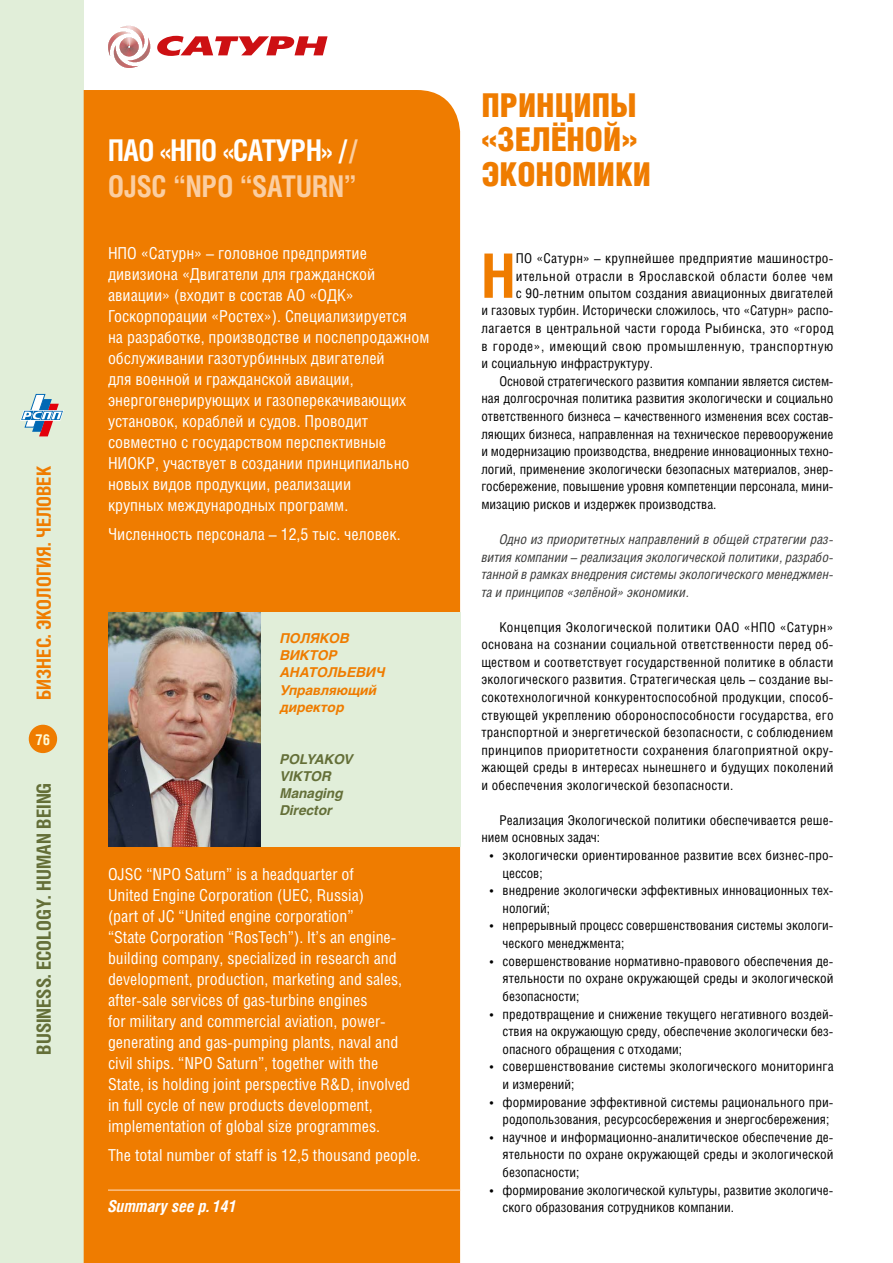
<style>
.page{position:relative;width:893px;height:1263px;background:#fff}
.page>*{position:absolute;margin:0;border:0;box-sizing:border-box;transform-origin:0 0}
.t1{font:700 61.35px "Helios Cond C";color:#ef7c00}
.t2{font:33px/34.5px "Helios Cond Black C";color:#ef7c00}
.t3{font:700 30px/36px "Helios Cond C";letter-spacing:-.01em;color:#fbcea1;scale:.95 1}
.t4{font:700 19.5px "Helios Cond C";color:#646f38}
.t5{font:700 19.5px "Helios Cond C";color:#ef7c00}
.t6{font:16.5px/21px "Helios Cond C";color:#fff}
.t7{font:italic 700 16.5px "Helios Cond C";color:#fff}
.t8{font:700 15px "Helios Cond C";color:#fffad5}
.t9{font:13.5px/17.5px "Helios Cond C";color:#000}
.t10{font:italic 13.5px/17.5px "Helios Cond C";color:#3a3a39;text-align:justify}
.t11{font:13.5px "Helios Cond C";letter-spacing:.025em;color:#000}
.t12{font:13.5px "Helios Cond C";letter-spacing:.04em;color:#000}
.t13{font:italic 700 13.5px/17.2px "Helios C";color:#ef7c00}
.t14{font:13.5px "Helios Cond C";letter-spacing:.035em;color:#000}
.t15{font:italic 700 13.5px/17.2px "Helios C";color:#646f38}
.s1{color:#fff}
</style>
<div class="page">
<div style="left:0;top:0;width:84px;height:1263px;background:#e1eed9"></div>
<svg style="left:20px;top:394px;width:44px;height:42px"></svg>
<div style="left:29px;top:725px;width:27px;height:27px;background:#ef7c00;border-radius:50%"></div>
<div style="left:29px;top:725px;width:28px;height:28px;border:1px solid #ef7c00;border-radius:50%"></div>
<div style="left:84px;top:90px;width:376px;height:1173px;background:#ef7c00"></div>
<div style="left:108px;top:612px;width:352px;height:234px;background:#e1eed9"></div>
<img style="left:108px;top:612px;width:152px;height:234px">
<svg style="left:157px;top:36px;width:171px;height:20px"></svg>
<svg style="left:108px;top:26px;width:42px;height:42px"></svg>
<hr style="left:108px;top:1189px;width:352px;height:2px;background:#fac189">
<h3 class="t5" style="left:32px;top:700px;width:236px;rotate:-90deg">БИЗНЕС. ЭКОЛОГИЯ. ЧЕЛОВЕК</h3>
<p class="t8" style="left:36px;top:730px;width:16px">76</p>
<h3 class="t4" style="left:32px;top:1054px;width:273px;rotate:-90deg">BUSINESS. ECOLOGY. HUMAN BEING</h3>
<h3 class="t3" style="left:108px;top:131px;width:265px"><span class="s1">ПАО «НПО «САТУРН» /</span>/<br>OJSC “NPO “SATURN”</h3>
<p class="t6" style="left:108px;top:242px;width:323px">НПО «Сатурн» – головное предприятие дивизиона «Двигатели для гражданской авиации» (входит в состав АО «ОДК» Госкорпорации «Ростех»). Специализируется<br>на разработке, производстве и послепродажном обслуживании газотурбинных двигателей<br>для военной и гражданской авиации, энергогенерирующих и газоперекачивающих установок, кораблей и судов. Проводит совместно с государством перспективные НИОКР, участвует в создании принципиально новых видов продукции, реализации<br>крупных международных программ.</p>
<p class="t6" style="left:108px;top:523px;width:294px">Численность персонала – 12,5 тыс. человек.</p>
<p class="t13" style="left:280px;top:629px;width:107px">Поляков<br>Виктор<br>Анатольевич<br>Управляющий директор</p>
<p class="t15" style="left:280px;top:750px;width:75px">Polya kov<br>Viktor<br>Managing<br>Director</p>
<p class="t6" style="left:108px;top:863px;width:304px">OJSC “NPO Saturn” is a headquarter of<br>United Engine Corporation (UEC, Russia)<br>(part of JC “United engine corporation”<br>“State Corporation “RosTech”). It’s an engine&shy;building company, specialized in research and development, production, marketing and sales, after-sale services of gas-turbine engines<br>for military and commercial aviation, power&shy;generating and gas-pumping plants, naval and civil ships. “NPO Saturn”, together with the State, is holding joint perspective R&amp;D, involved in full cycle of new products development, implementation of global size programmes.</p>
<p class="t6" style="left:108px;top:1144px;width:314px">The total number of staff is 12,5 thousand people.</p>
<p class="t7" style="left:108px;top:1196px;width:130px">Summary see p. 141</p>
<h2 class="t2" style="left:481px;top:87px;width:171px">Принципы «зелёной» экономики</h2>
<h1 class="t1" style="left:481px;top:239px;width:36px">Н</h1>
<p class="t11" style="left:516px;top:250px;width:319px">ПО «Сатурн» – крупнейшее предприятие машиностро-</p>
<p class="t14" style="left:516px;top:268px;width:319px">ительной отрасли в Ярославской области более чем</p>
<p class="t9" style="left:516px;top:284px;width:319px">с 90-летним опытом создания авиационных двигателей</p>
<p class="t9" style="left:481px;top:302px;width:354px">и газовых турбин. Исторически сложилось, что «Сатурн» распо-</p>
<p class="t11" style="left:481px;top:320px;width:354px">лагается в центральной части города Рыбинска, это «город</p>
<p class="t12" style="left:481px;top:338px;width:353px">в -городе», имеющий свою промышленную, транспортную</p>
<p class="t9" style="left:481px;top:354px;width:173px">и -социальную инфраструктуру.</p>
<p class="t9" style="left:499px;top:372px;width:336px">Основой стратегического развития компании является систем-</p>
<p class="t9" style="left:481px;top:390px;width:354px">ная долгосрочная политика развития экологически и социально</p>
<p class="t9" style="left:481px;top:407px;width:354px">ответственного бизнеса – качественного изменения всех состав-</p>
<p class="t9" style="left:481px;top:425px;width:354px">ляющих бизнеса, направленная на техническое перевооружение</p>
<p class="t9" style="left:481px;top:442px;width:354px">и модернизацию производства, внедрение инновационных техно-</p>
<p class="t9" style="left:481px;top:460px;width:354px">логий, применение экологически безопасных материалов, энер-</p>
<p class="t9" style="left:481px;top:478px;width:354px">госбережение, повышение уровня компетенции персонала, мини-</p>
<p class="t9" style="left:481px;top:495px;width:237px">мизацию рисков и издержек производства.</p>
<p class="t10" style="left:481px;top:530px;width:354px;text-indent:18px">Одно из приоритетных направлений в общей стратегии раз&shy;вития компании – реализация экологической политики, разрабо&shy;танной в рамках внедрения системы экологического менеджмен&shy;та и принципов «зелёной» экономики.</p>
<p class="t9" style="left:481px;top:618px;width:354px;text-align:justify;text-indent:18px">Концепция Экологической политики ОАО «НПО «Сатурн» основана на сознании социальной ответственности перед об&shy;ществом и соответствует государственной политике в области экологического развития. Стратегическая цель – создание вы&shy;сокотехнологичной конкурентоспособной продукции, способ&shy;ствующей укреплению обороноспособности государства, его транспортной и энергетической безопасности, с соблюдением принципов приоритетности сохранения благоприятной окру&shy;жающей среды в интересах нынешнего и будущих поколений и обеспечения экологической безопасности.</p>
<p class="t9" style="left:481px;top:811px;width:354px;text-indent:18px">Реализация Экологической политики обеспечивается реше&shy;нием основных задач:</p>
<p class="t9" style="left:503px;top:846px;width:332px;text-indent:-13px">• экологически ориентированное развитие всех бизнес-про&shy;цессов;</p>
<p class="t9" style="left:503px;top:881px;width:332px;text-indent:-13px">• внедрение экологически эффективных инновационных тех&shy;нологий;</p>
<p class="t9" style="left:503px;top:917px;width:332px;text-indent:-13px">• непрерывный процесс совершенствования системы экологи&shy;ческого менеджмента;</p>
<p class="t9" style="left:503px;top:952px;width:332px;text-align:justify;text-indent:-13px">• совершенствование нормативно-правового обеспечения де&shy;ятельности по охране окружающей среды и экологической безопасности;</p>
<p class="t9" style="left:503px;top:1005px;width:332px;text-align:justify;text-indent:-13px">• предотвращение и снижение текущего негативного воздей&shy;ствия на окружающую среду, обеспечение экологически без&shy;опасного обращения с отходами;</p>
<p class="t9" style="left:503px;top:1057px;width:332px;text-indent:-13px">• совершенствование системы экологического мониторинга и измерений;</p>
<p class="t9" style="left:503px;top:1093px;width:332px;text-indent:-13px">• формирование эффективной системы рационального при&shy;родопользования, ресурсосбережения и энергосбережения;</p>
<p class="t9" style="left:503px;top:1128px;width:332px;text-align:justify;text-indent:-13px">• научное и информационно-аналитическое обеспечение де&shy;ятельности по охране окружающей среды и экологической безопасности;</p>
<p class="t9" style="left:503px;top:1181px;width:332px;text-indent:-13px">• формирование экологической культуры, развитие экологиче&shy;ского образования сотрудников компании.</p>
</div>
